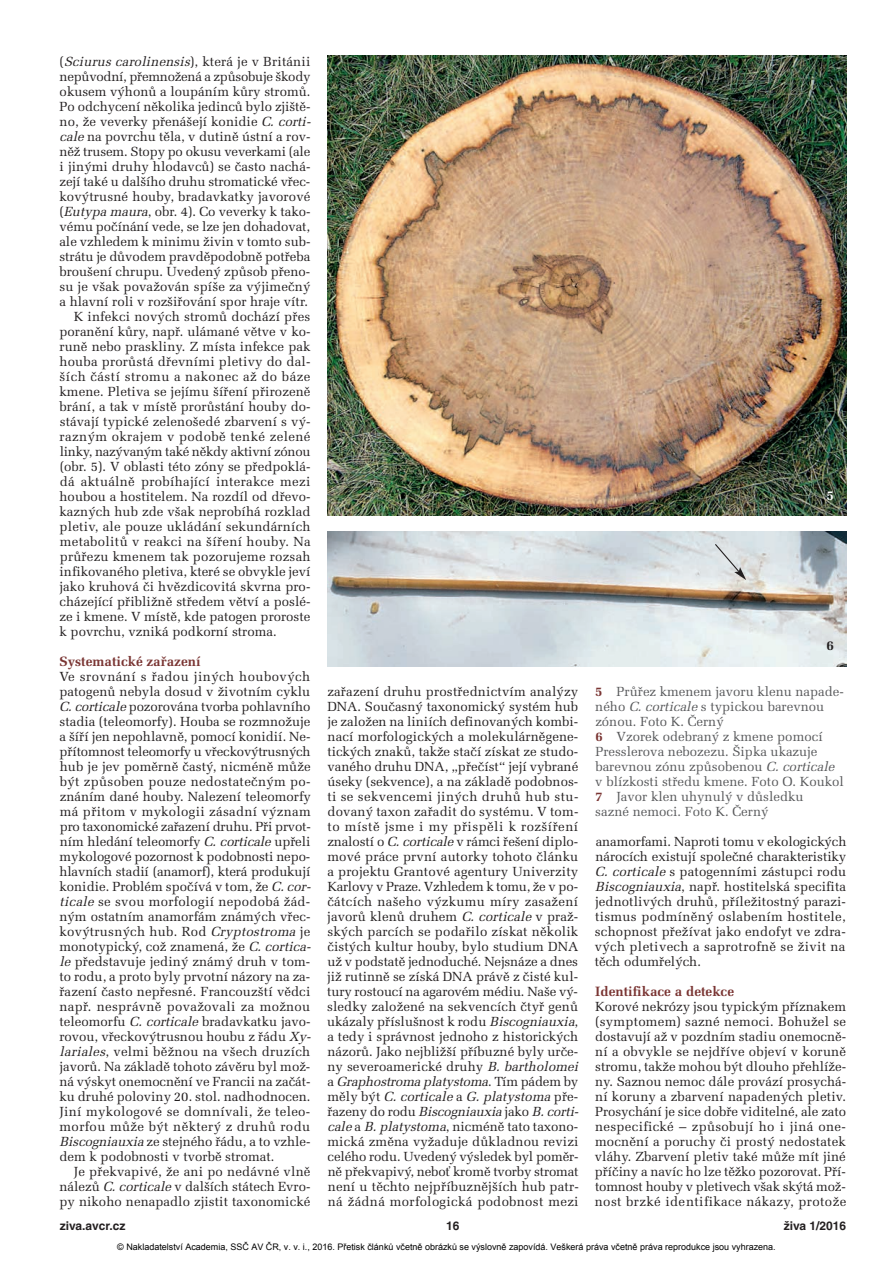
<style>
.page{position:relative;width:893px;height:1263px;background:#fff}
.page>*{position:absolute;margin:0;border:0;box-sizing:border-box;transform-origin:0 0}
.t1{font:700 13.5px "Melior CE";color:#7a3533}
.t2{font:700 13.5px "Melior CE";color:#fff}
.t3{font:700 13.5px "Melior CE";color:#231f20}
.t4{font:13.2px/15px "Melior CE";color:#231f20;text-align:justify}
.t5{font:13.2px/15px "Melior CE";color:#57585a}
.t6{font:13.2px "Melior CE";letter-spacing:-.02em;color:#231f20}
.t7{font:13.2px "Melior CE";letter-spacing:.02em;color:#231f20}
.t8{font:13.2px "Melior CE";letter-spacing:.025em;color:#231f20}
.t9{font:13.2px "Melior CE";letter-spacing:.035em;color:#231f20}
.t10{font:13.2px "Melior CE";letter-spacing:.03em;color:#231f20}
.t11{font:700 12px "Helvetica CE";color:#231f20}
.t12{font:9px "Arial";color:#000}
.s1{font-style:italic}
.s2{font-weight:700;color:#7a3533}
</style>
<div class="page">
<img style="left:327px;top:55px;width:519px;height:461px">
<img style="left:327px;top:531px;width:519px;height:135px">
<svg style="left:714px;top:543px;width:32px;height:37px"></svg>
<p class="t4" style="left:60px;top:56px;width:252px">( <span class="s1">Sciurus carolinensis</span>) , kt e r á j e v B r i t á n i i</p>
<p class="t6" style="left:60px;top:72px;width:252px">nepůvodní, přemnožená a způsobuje škody</p>
<p class="t4" style="left:60px;top:86px;width:252px">okusem výhonů a loupáním kůry stromů.</p>
<p class="t4" style="left:60px;top:101px;width:252px">Po odchycení několika jedinců bylo zjiště -</p>
<p class="t4" style="left:60px;top:116px;width:255px">no, že veverky přenášejí konidie <span class="s1">C. corti-</span></p>
<p class="t4" style="left:60px;top:131px;width:252px"><span class="s1">cale</span>na povrchu těla, v dutině ústní a rov-</p>
<p class="t4" style="left:60px;top:146px;width:252px">něž trusem. Stopy po okusu veverkami (ale</p>
<p class="t4" style="left:60px;top:161px;width:252px">i jinými druhy hlodavců) se často nachá-</p>
<p class="t4" style="left:60px;top:176px;width:252px">zejí také u dalšího druhu stromatické vřec-</p>
<p class="t4" style="left:59px;top:191px;width:252px">kovýtrusné houby, bradavkatky javorové</p>
<p class="t4" style="left:60px;top:206px;width:252px">(<span class="s1">Eutypa maura</span>, obr. 4). Co veverky k tako-</p>
<p class="t4" style="left:60px;top:221px;width:252px">vému počínání vede, se lze jen dohadovat,</p>
<p class="t4" style="left:59px;top:236px;width:252px">ale vzhledem k minimu živin v tomto sub-</p>
<p class="t4" style="left:60px;top:251px;width:252px">strátu je důvodem pravděpodobně potřeba</p>
<p class="t4" style="left:59px;top:266px;width:252px">broušení chrupu. Uvedený způsob přeno-</p>
<p class="t4" style="left:59px;top:281px;width:252px">su je však považován spíše za výjimečný</p>
<p class="t4" style="left:59px;top:296px;width:250px">a hlavní roli v rozšiřování spor hraje vítr.</p>
<p class="t4" style="left:74px;top:311px;width:238px">K infekci nových stromů dochází přes</p>
<p class="t4" style="left:59px;top:326px;width:252px">poranění kůry, např. ulámané větve v ko -</p>
<p class="t4" style="left:60px;top:341px;width:252px">runě nebo praskliny. Z místa infekce pak</p>
<p class="t4" style="left:60px;top:356px;width:252px">houba prorůstá dřevními pletivy do dal-</p>
<p class="t9" style="left:60px;top:372px;width:252px">ších částí stromu a nakonec až do báze</p>
<p class="t4" style="left:59px;top:386px;width:252px">kmene. Pletiva se jejímu šíření přirozeně</p>
<p class="t4" style="left:60px;top:401px;width:253px">brání, a tak v místě prorůstání houby do -</p>
<p class="t4" style="left:60px;top:416px;width:252px">stávají typické zelenošedé zbarvení s vý -</p>
<p class="t10" style="left:60px;top:432px;width:252px">razným okrajem v podobě tenké zelené</p>
<p class="t6" style="left:60px;top:447px;width:252px">linky, nazývaným také někdy aktivní zónou</p>
<p class="t4" style="left:60px;top:461px;width:252px">(obr. 5). V oblasti této zóny se předpoklá-</p>
<p class="t7" style="left:60px;top:477px;width:252px">dá aktuálně probíhající interakce mezi</p>
<p class="t4" style="left:60px;top:491px;width:252px">houbou a hostitelem. Na rozdíl od dřevo-</p>
<p class="t4" style="left:60px;top:506px;width:252px">kazných hub zde však neprobíhá rozklad</p>
<p class="t4" style="left:60px;top:521px;width:252px">pletiv, ale pouze ukládání sekundárních</p>
<p class="t8" style="left:60px;top:537px;width:252px">metabolitů v reakci na šíření houby. Na</p>
<p class="t4" style="left:60px;top:551px;width:252px">průřezu kmenem tak pozorujeme rozsah</p>
<p class="t4" style="left:60px;top:566px;width:252px">infikovaného pletiva, které se obvykle jeví</p>
<p class="t4" style="left:60px;top:581px;width:252px">jako kruhová či hvězdicovitá skvrna pro-</p>
<p class="t4" style="left:60px;top:596px;width:252px">cházející přibližně středem větví a poslé-</p>
<p class="t4" style="left:60px;top:611px;width:252px">ze i kmene. V místě, kde patogen proroste</p>
<p class="t4" style="left:60px;top:626px;width:219px">k povrchu, vzniká podkorní stroma.</p>
<p class="t1" style="left:60px;top:657px;width:142px">Systematické zařazení</p>
<p class="t4" style="left:59px;top:671px;width:255px;text-align:left">Ve srovnání s řadou jiných houbových patogenů nebyla dosud v životním cyklu <span class="s1">C.corticale</span>pozorována tvorba pohlavního stadia (teleomorfy). Houba se rozmnožuje a šíří jen nepohlavně, pomocí konidií. Ne - přítomnost teleomorfy u vřeckovýtrusných hub je jev poměrně častý, nicméně může být způsoben pouze nedostatečným po - znáním dané houby. Nalezení teleomorfy má přitom v mykologii zásadní význam pro taxonomické zařazení druhu. Při prvot&shy;ním hledání teleomorfy <span class="s1">C. corticale</span>upřeli mykologové pozornost k podobnosti nepo&shy;hlavních stadií (anamorf), která produkují konidie. Problém spočívá v tom, že <span class="s1">C.cor&shy;ticale</span>se svou morfologií nepodobá žád&shy;ným ostatním anamorfám známých vřec&shy;kovýtrusných hub. Rod <span class="s1">Cryptostroma</span>je monotypický, což znamená, že <span class="s1">C. cortica&shy;le</span>představuje jediný známý druh v tom&shy;to rodu, a proto byly prvotní názory na za - řazení často nepřesné. Francouzští vědci např. nesprávně považovali za možnou teleomorfu <span class="s1">C. corticale</span>bradavkatku javo - rovou, vřeckovýtrusnou houbu z řádu <span class="s1">Xy - lariales</span>, velmi běžnou na všech druzích javorů. Na základě tohoto závěru byl mož&shy;ná výskyt onemocnění ve Francii na začát&shy;ku druhé poloviny 20. stol. nadhodnocen.<br>Jiní mykologové se domnívali, že teleo&shy;morfou může být některý z druhů rodu <span class="s1">Biscogniauxia</span>ze stejného řádu, a to vzhle&shy;dem k podobnosti v tvorbě stromat.</p>
<p class="t4" style="left:60px;top:1166px;width:252px;text-indent:14px">Je překvapivé, že ani po nedávné vlně nálezů <span class="s1">C.corticale</span>v dalších státech Evro&shy;py nikoho nenapadlo zjistit taxonomické</p>
<p class="t2" style="left:826px;top:490px;width:9px">5</p>
<p class="t4" style="left:327px;top:686px;width:255px;text-align:left">zařazení druhu prostřednictvím analýzy DNA. Současný taxonomický systém hub je za ložen na liniích definovaných kombi&shy;nací morfologických a molekulárněgene&shy;tických znaků, takže stačí získat ze studo&shy;vaného druhu DNA, „přečíst“ její vybrané úseky (sekvence), a na základě podobnos&shy;ti se sekvencemi jiných druhů hub stu&shy;dovaný taxon zařadit do systému. V tom&shy;to místě jsme i my přispěli k rozšíření znalostí o <span class="s1">C.corticale</span>v rámci řešení diplo&shy;mové práce první autorky tohoto článku a projektu Grantové agentury Univerzity Karlovy v Praze. Vzhledem k tomu, že v po - čátcích našeho výzkumu míry zasažení javorů klenů druhem <span class="s1">C. corticale</span> v praž&shy;ských parcích se podařilo získat několik čistých kultur houby, bylo studium DNA už v podstatě jednoduché. Nejsnáze a dnes již rutinně se získá DNA právě z čisté kul&shy;tury rostoucí na agarovém médiu. Naše vý - sledky založené na sekvencích čtyř genů ukázaly příslušnost k rodu <span class="s1">Biscogniauxia</span>, a tedy i správnost jednoho z historických názorů. Jako nejbližší příbuzné byly urče&shy;ny severoamerické druhy <span class="s1">B. bartholomei </span>a <span class="s1">Graphostroma platystoma</span>. Tí m p á d e m b y m ě l y b ý t <span class="s1">C. corticale</span> a <span class="s1">G. platystoma</span> p ř e - ř a z e n y d o r o d u <span class="s1">Biscogniauxia</span> j a k o <span class="s1">B.corti&shy;cale</span>a <span class="s1">B.platystoma</span>, nicméně tato taxono - mická změna vyžaduje důkladnou revizi celého rodu. Uvedený výsledek byl poměr&shy;ně překvapivý, neboť kromě tvorby stromat není u těchto nejpříbuznějších hub patr&shy;ná žádná morfologická podobnost mezi</p>
<p class="t3" style="left:826px;top:640px;width:9px">6</p>
<p class="t5" style="left:595px;top:686px;width:250px"><span class="s2">5</span> Průřez kmenem javoru klenu napade&shy;ného <span class="s1">C. corticale</span>s typickou barevnou zónou. Foto K. Černý<br><span class="s2">6</span> Vzorek odebraný z kmene pomocí Presslerova nebozezu. Šipka ukazuje barevnou zónu způsobenou <span class="s1">C. corticale </span>v blízkosti středu kmene. Foto O. Koukol <span class="s2">7</span> Javor klen uhynulý v důsledku<br>sazné nemoci. Foto K. Černý</p>
<p class="t4" style="left:595px;top:836px;width:253px">anamorfami. Naproti tomu v ekologických nárocích existují společné charakteristiky <span class="s1">C. corticale</span>s patogenními zástupci rodu <span class="s1">Biscogniauxia</span>, např. hostitelská specifita jednotlivých druhů, příležitostný parazi&shy;tismus podmíněný oslabením hostitele, schopnost přežívat jako endofyt ve zdra&shy;vých pletivech a saprotrofně se živit na těch odumřelých.</p>
<p class="t1" style="left:595px;top:987px;width:140px">Identifikace a detekce</p>
<p class="t4" style="left:595px;top:1001px;width:253px">Korové nekrózy jsou typickým příznakem (symptomem) sazné nemoci. Bohužel se dostavují až v pozdním stadiu onemocně&shy;ní a obvykle se nejdříve objeví v koruně stromu, takže mohou být dlouho přehlíže&shy;ny. Saznou nemoc dále provází prosychá&shy;ní koruny a zbarvení napadených pletiv.<br>Prosychání je sice dobře viditelné, ale zato nespecifické – způsobují ho i jiná one&shy;mocnění a poruchy či prostý nedostatek vláhy. Zbarvení pletiv také může mít jiné příčiny a navíc ho lze těžko pozorovat. Pří&shy;tomnost houby v pletivech však skýtá mož&shy;nost brzké identifikace nákazy, protože</p>
<p class="t11" style="left:60px;top:1221px;width:67px">ziva.avcr.cz</p>
<p class="t11" style="left:446px;top:1221px;width:15px">16</p>
<p class="t11" style="left:784px;top:1221px;width:64px">živa 1/2016</p>
<p class="t12" style="left:117px;top:1241px;width:660px">© Nakladatelství Academia, SSČ AV ČR, v. v. i., 2016. Přetisk článků včetně obrázků se výslovně zapovídá. Veškerá práva včetně práva reprodukce jsou vyhrazena.</p>
</div>
